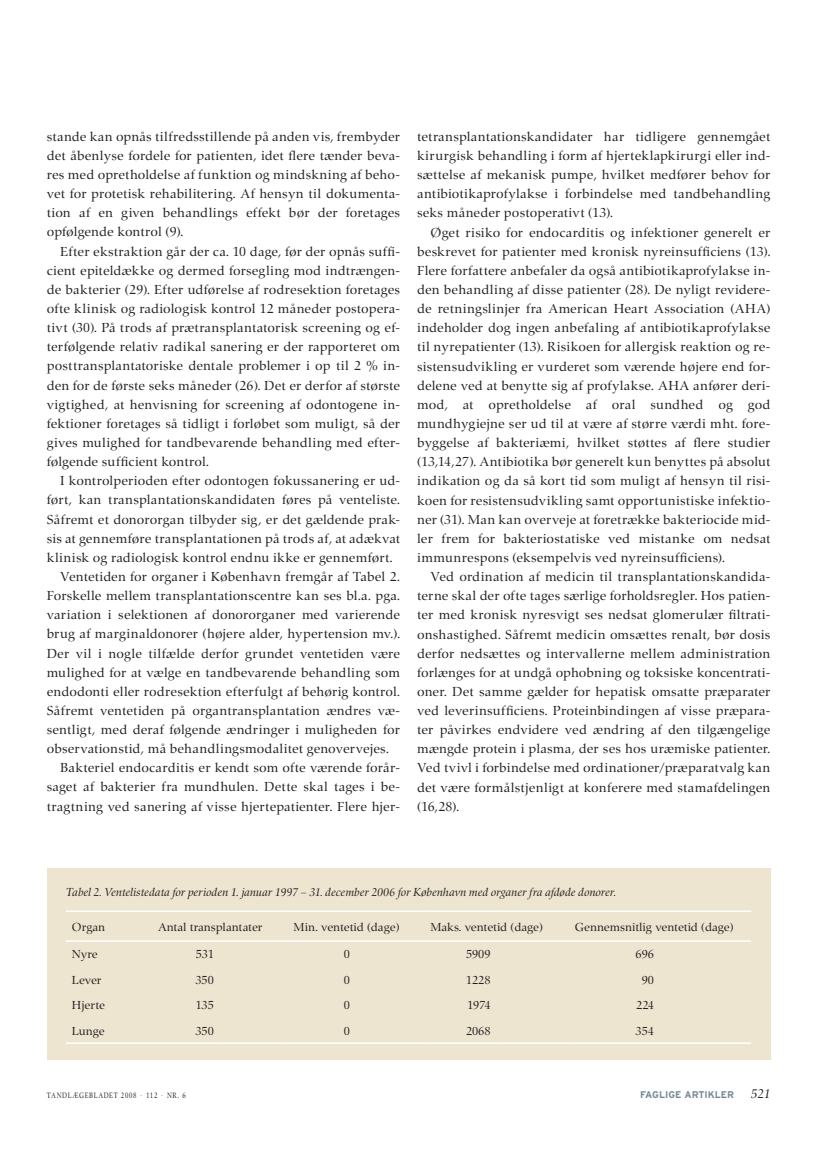
<style>
.page{position:relative;width:830px;height:1157px;background:#fff}
.page>*{position:absolute;margin:0;border:0;box-sizing:border-box;transform-origin:0 0}
.t1{font:13.5px/19.2px "Zapf Renaissance BEF";letter-spacing:.01em;color:#231f20;text-align:justify}
.t2{font:italic 13.5px "Zapf Renaissance BEF";color:#231f20}
.t3{font:12px "Zapf Renaissance BEF";color:#231f20}
.t4{font:italic 12px "Zapf Renaissance BEF";color:#231f20}
.t5{font:700 9.75px "Interstate";color:#738a95}
.t6{font:8.1px "Zapf Renaissance BEF";letter-spacing:.11em;color:#231f20;scale:.81 1}
.s1{font-family:"Interstate";font-weight:700;font-style:normal;font-size:9.75px;color:#738a95}
</style>
<div class="page">
<div style="left:47px;top:868px;width:723px;height:191px;background:#eee5d0"></div>
<hr style="left:66px;top:910px;width:86px;height:2px;background:#fff">
<hr style="left:152px;top:910px;width:68px;height:2px;background:#fff">
<hr style="left:220px;top:910px;width:67px;height:2px;background:#fff">
<hr style="left:287px;top:910px;width:69px;height:2px;background:#fff">
<hr style="left:356px;top:910px;width:68px;height:2px;background:#fff">
<hr style="left:424px;top:910px;width:72px;height:2px;background:#fff">
<hr style="left:496px;top:910px;width:72px;height:2px;background:#fff">
<hr style="left:568px;top:910px;width:91px;height:2px;background:#fff">
<hr style="left:659px;top:910px;width:91px;height:2px;background:#fff">
<hr style="left:66px;top:1042px;width:86px;height:1px;background:#fff">
<hr style="left:152px;top:1042px;width:68px;height:1px;background:#fff">
<hr style="left:220px;top:1042px;width:67px;height:1px;background:#fff">
<hr style="left:287px;top:1042px;width:69px;height:1px;background:#fff">
<hr style="left:356px;top:1042px;width:68px;height:1px;background:#fff">
<hr style="left:424px;top:1042px;width:72px;height:1px;background:#fff">
<hr style="left:496px;top:1042px;width:72px;height:1px;background:#fff">
<hr style="left:568px;top:1042px;width:91px;height:1px;background:#fff">
<hr style="left:659px;top:1042px;width:91px;height:1px;background:#fff">
<hr style="left:66px;top:940px;width:86px;height:1px;background:#fff">
<hr style="left:152px;top:940px;width:68px;height:1px;background:#fff">
<hr style="left:220px;top:940px;width:67px;height:1px;background:#fff">
<hr style="left:287px;top:940px;width:69px;height:1px;background:#fff">
<hr style="left:356px;top:940px;width:68px;height:1px;background:#fff">
<hr style="left:424px;top:940px;width:72px;height:1px;background:#fff">
<hr style="left:496px;top:940px;width:72px;height:1px;background:#fff">
<hr style="left:568px;top:940px;width:91px;height:1px;background:#fff">
<hr style="left:659px;top:940px;width:91px;height:1px;background:#fff">
<p class="t1" style="left:47px;top:127px;width:354px">stande kan opnås tilfredsstillende på anden vis, frembyder det åbenlyse fordele for patienten, idet flere tænder beva&shy;res med opretholdelse af funktion og mindskning af beho&shy;vet for protetisk rehabilitering. Af hensyn til dokumenta&shy;tion af en given behandlings effekt bør der foretages opfølgende kontrol (9).</p>
<p class="t1" style="left:47px;top:242px;width:354px;text-indent:14px">Efter ekstraktion går der ca. 10 dage, før der opnås suffi&shy;cient epiteldække og dermed forsegling mod indtrængen&shy;de bakterier (29). Efter udførelse af rodresektion foretages ofte klinisk og radiologisk kontrol 12 måneder postopera&shy;tivt (30). På trods af prætransplantatorisk screening og ef&shy;terfølgende relativ radikal sanering er der rapporteret om posttransplantatoriske dentale problemer i op til 2 % in&shy;den for de første seks måneder (26). Det er derfor af største vigtighed, at henvisning for screening af odontogene in&shy;fektioner foretages så tidligt i forløbet som muligt, så der gives mulighed for tandbevarende behandling med efter&shy;følgende sufficient kontrol.</p>
<p class="t1" style="left:60px;top:471px;width:341px">I kontrolperioden efter odontogen fokussanering er ud-</p>
<p class="t1" style="left:47px;top:491px;width:354px">ført, kan transplantationskandidaten føres på venteliste.</p>
<p class="t1" style="left:47px;top:510px;width:354px">Såfremt et donororgan tilbyder sig, er det gældende prak-</p>
<p class="t1" style="left:47px;top:529px;width:354px">sis at gennemføre transplantationen på trods af, at adækvat</p>
<p class="t1" style="left:47px;top:548px;width:347px">klinisk og radiologisk kontrol endnu ikke er gennemført.</p>
<p class="t1" style="left:60px;top:567px;width:341px">Ventetiden for organer i København fremgår af Tabel 2.</p>
<p class="t1" style="left:47px;top:586px;width:354px">Forskelle mellem transplantationscentre kan ses bl.a. pga.</p>
<p class="t1" style="left:47px;top:605px;width:354px">variation i selektionen af donororganer med varierende</p>
<p class="t1" style="left:47px;top:624px;width:354px">brug af marginaldonorer (højere alder, hypertension mv.).</p>
<p class="t1" style="left:47px;top:644px;width:354px">Der vil i nogle tilfælde derfor grundet ventetiden være</p>
<p class="t1" style="left:47px;top:663px;width:354px">mulighed for at vælge en tandbevarende behandling som</p>
<p class="t1" style="left:47px;top:682px;width:354px">endodonti eller rodresektion efterfulgt af behørig kontrol.</p>
<p class="t1" style="left:47px;top:701px;width:354px">Såfremt ventetiden på organtransplantation ændres væ-</p>
<p class="t1" style="left:47px;top:720px;width:354px">sentligt, med deraf følgende ændringer i muligheden for</p>
<p class="t1" style="left:47px;top:739px;width:343px">observationstid, må behandlingsmodalitet genovervejes.</p>
<p class="t1" style="left:60px;top:758px;width:341px">Bakteriel endocarditis er kendt som ofte værende forår-</p>
<p class="t1" style="left:47px;top:777px;width:354px">saget af bakterier fra mundhulen. Dette skal tages i be-</p>
<p class="t1" style="left:47px;top:797px;width:354px">tragtning ved sanering af visse hjertepatienter. Flere hjer-</p>
<p class="t1" style="left:417px;top:127px;width:354px">tetransplantationskandidater har tidligere gennemgået kirurgisk behandling i form af hjerteklapkirurgi eller ind&shy;sættelse af mekanisk pumpe, hvilket medfører behov for antibiotikaprofylakse i forbindelse med tandbehandling seks måneder postoperativt (13).</p>
<p class="t1" style="left:417px;top:223px;width:354px;text-indent:14px">Øget risiko for endocarditis og infektioner generelt er beskrevet for patienter med kronisk nyreinsufficiens (13).<br>Flere forfattere anbefaler da også antibiotikaprofylakse in&shy;den behandling af disse patienter (28). De nyligt revidere&shy;de retningslinjer fra American Heart Association (AHA) indeholder dog ingen anbefaling af antibiotikaprofylakse til nyrepatienter (13). Risikoen for allergisk reaktion og re&shy;sistensudvikling er vurderet som værende højere end for&shy;delene ved at benytte sig af profylakse. AHA anfører deri&shy;mod, at opretholdelse af oral sundhed og god mundhygiejne ser ud til at være af større værdi mht. fore&shy;byggelse af bakteriæmi, hvilket støttes af flere studier (13,14,27). Antibiotika bør generelt kun benyttes på absolut indikation og da så kort tid som muligt af hensyn til risi&shy;koen for resistensudvikling samt opportunistiske infektio&shy;ner (31). Man kan overveje at foretrække bakteriocide mid&shy;ler frem for bakteriostatiske ved mistanke om nedsat immunrespons (eksempelvis ved nyreinsufficiens).</p>
<p class="t1" style="left:417px;top:567px;width:354px;text-indent:14px">Ved ordination af medicin til transplantationskandida&shy;terne skal der ofte tages særlige forholdsregler. Hos patien&shy;ter med kronisk nyresvigt ses nedsat glomerulær filtrati&shy;onshastighed. Såfremt medicin omsættes renalt, bør dosis derfor nedsættes og intervallerne mellem administration forlænges for at undgå ophobning og toksiske koncentrati&shy;oner. Det samme gælder for hepatisk omsatte præparater ved leverinsufficiens. Proteinbindingen af visse præpara&shy;ter påvirkes endvidere ved ændring af den tilgængelige mængde protein i plasma, der ses hos uræmiske patienter.<br>Ved tvivl i forbindelse med ordinationer/præparatvalg kan det være formålstjenligt at konferere med stamafdelingen (16,28).</p>
<p class="t4" style="left:66px;top:885px;width:551px">Tabel 2. Ventelistedata for perioden 1. januar 1997 – 31. december 2006 for København med organer fra afdøde donorer.</p>
<p class="t3" style="left:72px;top:920px;width:35px">Organ</p>
<p class="t3" style="left:158px;top:920px;width:106px">Antal transplantater</p>
<p class="t3" style="left:293px;top:920px;width:107px">Min. ventetid (dage)</p>
<p class="t3" style="left:430px;top:920px;width:114px">Maks. ventetid (dage)</p>
<p class="t3" style="left:574px;top:920px;width:160px">Gennemsnitlig ventetid (dage)</p>
<p class="t3" style="left:72px;top:948px;width:27px">Nyre</p>
<p class="t3" style="left:195px;top:948px;width:20px">531</p>
<p class="t3" style="left:343px;top:948px;width:8px">0</p>
<p class="t3" style="left:465px;top:948px;width:26px">5909</p>
<p class="t3" style="left:635px;top:948px;width:20px">696</p>
<p class="t3" style="left:72px;top:973px;width:31px">Lever</p>
<p class="t3" style="left:195px;top:973px;width:20px">350</p>
<p class="t3" style="left:343px;top:973px;width:8px">0</p>
<p class="t3" style="left:465px;top:973px;width:26px">1228</p>
<p class="t3" style="left:641px;top:973px;width:14px">90</p>
<p class="t3" style="left:72px;top:999px;width:35px">Hjerte</p>
<p class="t3" style="left:195px;top:999px;width:20px">135</p>
<p class="t3" style="left:343px;top:999px;width:8px">0</p>
<p class="t3" style="left:467px;top:999px;width:25px">1974</p>
<p class="t3" style="left:636px;top:999px;width:19px">224</p>
<p class="t3" style="left:72px;top:1024px;width:34px">Lunge</p>
<p class="t3" style="left:195px;top:1024px;width:20px">350</p>
<p class="t3" style="left:343px;top:1024px;width:8px">0</p>
<p class="t3" style="left:465px;top:1024px;width:26px">2068</p>
<p class="t3" style="left:635px;top:1024px;width:20px">354</p>
<p class="t6" style="left:47px;top:1091px;width:173px">TANDLÆGEBLADET 2008 · 112 · NR. 6</p>
<p class="t5" style="left:639px;top:1088px;width:75px">FAGLIGE ARTIKLE</p>
<p class="t2" style="left:726px;top:1086px;width:45px"><span class="s1">R</span> 521</p>
</div>
